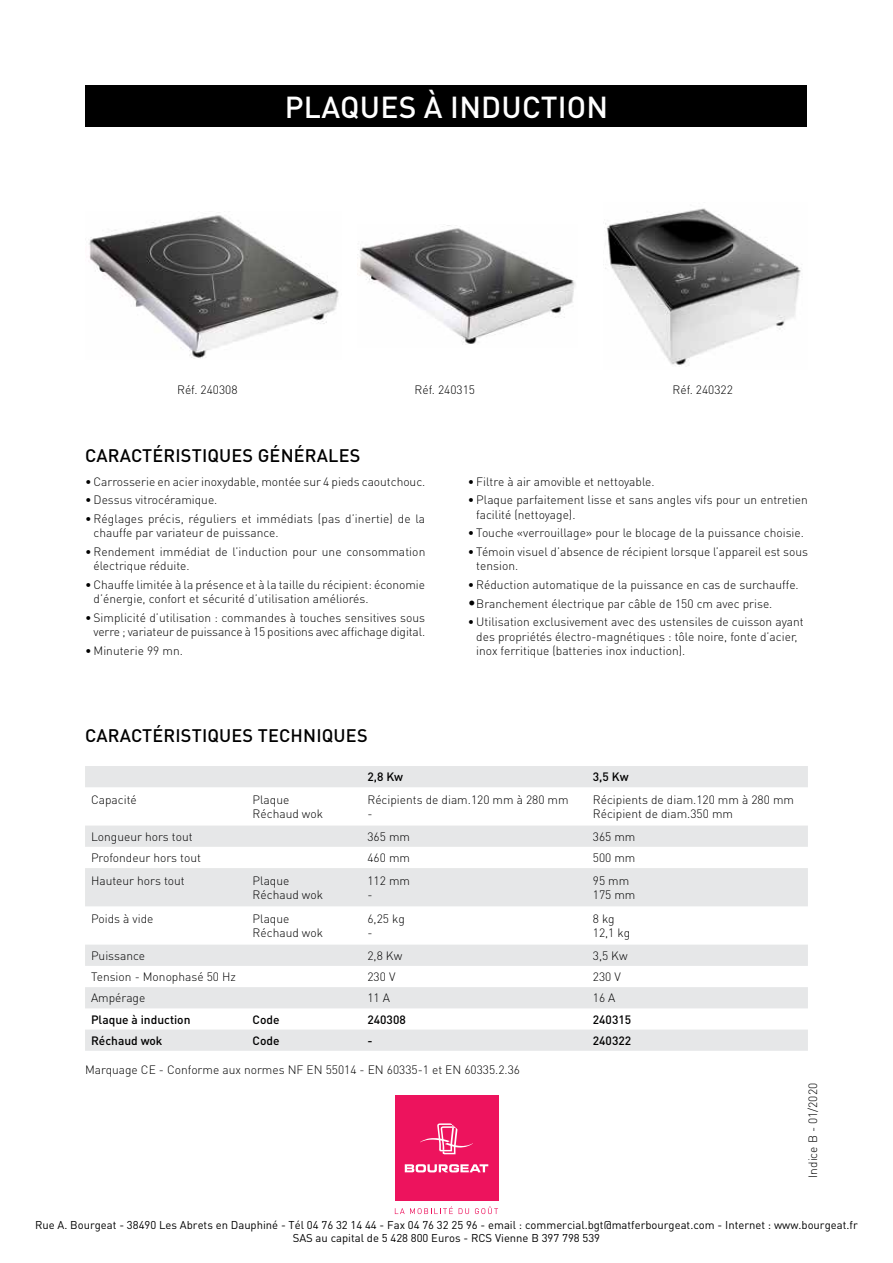
<style>
.page{position:relative;width:893px;height:1263px;background:#fff}
.page>*{position:absolute;margin:0;border:0;box-sizing:border-box;transform-origin:0 0}
.t1{font:500 30px "DIN Pro";letter-spacing:.01em;color:#fff}
.t2{font:500 18px "DIN Pro";letter-spacing:.01em;color:#000}
.t3{font:300 12px/14.4px "DIN Pro";color:#000}
.t4{font:500 12px "DIN Pro";color:#000}
.t5{font:11.25px/13.5px "DIN";color:#000;text-align:center}
.s1{font-size:15px}
</style>
<div class="page">
<div style="left:86px;top:86px;width:721px;height:41px;background:#000"></div>
<div style="left:395px;top:1095px;width:103px;height:106px;background:#ed135d"></div>
<svg style="left:405px;top:1164px;width:83px;height:8px"></svg>
<svg style="left:420px;top:1123px;width:53px;height:32px"></svg>
<svg style="left:395px;top:1206px;width:58px;height:8px"></svg>
<svg style="left:459px;top:1208px;width:10px;height:6px"></svg>
<svg style="left:475px;top:1206px;width:23px;height:8px"></svg>
<img style="left:89px;top:215px;width:250px;height:144px">
<img style="left:359px;top:225px;width:217px;height:120px">
<img style="left:605px;top:208px;width:196px;height:157px">
<svg style="left:85px;top:766px;width:723px;height:285px;fill:#ebeced"></svg>
<h1 class="t1" style="left:285px;top:86px;width:325px">PLAQUES À INDUCTION</h1>
<p class="t3" style="left:177px;top:382px;width:62px">Réf. 240308</p>
<p class="t3" style="left:415px;top:382px;width:62px">Réf. 240315</p>
<p class="t3" style="left:672px;top:382px;width:62px">Réf. 240322</p>
<h2 class="t2" style="left:85px;top:444px;width:277px">CARACTÉRISTIQUES GÉNÉRALES</h2>
<p class="t3" style="left:85px;top:473px;width:342px">• Carrosserie en acier inoxydable, montée sur 4 pieds caoutchouc.</p>
<p class="t3" style="left:85px;top:492px;width:134px">• Dessus vitrocéramique.</p>
<p class="t3" style="left:94px;top:511px;width:333px;text-indent:-9px">• Réglages précis, réguliers et immédiats (pas d’inertie) de la chauffe par variateur de puissance.</p>
<p class="t3" style="left:94px;top:544px;width:333px;text-indent:-9px">• Rendement immédiat de l’induction pour une consommation électrique réduite.</p>
<p class="t3" style="left:94px;top:577px;width:333px;text-indent:-9px">• Chauffe limitée à la présence et à la taille du récipient: économie d’énergie, confort et sécurité d’utilisation améliorés.</p>
<p class="t3" style="left:85px;top:610px;width:342px;text-align:right">• Simplicité d’utilisation : commandes à touches sensitives sous verre ; variateur de puissance à 15 positions avec affichage digital.</p>
<p class="t3" style="left:85px;top:643px;width:99px">• Minuterie 99 mn.</p>
<h2 class="t2" style="left:85px;top:723px;width:284px">CARACTÉRISTIQUES TECHNIQUES</h2>
<p class="t3" style="left:468px;top:473px;width:188px">• Filtre à air amovible et nettoyable.</p>
<p class="t3" style="left:476px;top:492px;width:333px;text-indent:-9px">• Plaque parfaitement lisse et sans angles vifs pour un entretien facilité (nettoyage).</p>
<p class="t3" style="left:468px;top:525px;width:338px">• Touche «verrouillage» pour le blocage de la puissance choisie.</p>
<p class="t3" style="left:476px;top:544px;width:333px;text-indent:-9px">• Témoin visuel d’absence de récipient lorsque l’appareil est sous tension.</p>
<p class="t3" style="left:468px;top:577px;width:332px">• Réduction automatique de la puissance en cas de surchauffe.</p>
<p class="t3" style="left:468px;top:596px;width:306px"><span class="s1">•</span>Branchement électrique par câble de 150 cm avec prise.</p>
<p class="t3" style="left:476px;top:614px;width:329px;text-indent:-9px">• Utilisation exclusivement avec des ustensiles de cuisson ayant des propriétés électro-magnétiques : tôle noire, fonte d’acier, inox ferritique (batteries inox induction).</p>
<p class="t4" style="left:367px;top:769px;width:37px">2,8 Kw</p>
<p class="t4" style="left:593px;top:769px;width:37px">3,5 Kw</p>
<p class="t3" style="left:367px;top:802px;width:44px;line-height:22.5px">-<br>365 mm</p>
<p class="t3" style="left:91px;top:792px;width:47px">Capacité</p>
<p class="t3" style="left:253px;top:792px;width:72px">Plaque<br>Réchaud wok</p>
<p class="t3" style="left:367px;top:792px;width:203px">Récipients de diam.120 mm à 280 mm</p>
<p class="t3" style="left:593px;top:792px;width:203px">Récipients de diam.120 mm à 280 mm<br>Récipient de diam.350 mm</p>
<p class="t3" style="left:91px;top:825px;width:111px;line-height:21.3px">Longueur hors tout<br>Profondeur hors tout</p>
<p class="t3" style="left:91px;top:872px;width:95px">Hauteur hors tout</p>
<p class="t3" style="left:253px;top:872px;width:72px">Plaque<br>Réchaud wok</p>
<p class="t3" style="left:91px;top:911px;width:64px">Poids à vide</p>
<p class="t3" style="left:253px;top:911px;width:72px">Plaque<br>Réchaud wok</p>
<p class="t3" style="left:91px;top:944px;width:146px;line-height:21.3px">Puissance<br>Tension - Monophasé 50 Hz<br>Ampérage</p>
<p class="t4" style="left:91px;top:1011px;width:101px">Plaque à induction</p>
<p class="t4" style="left:253px;top:1011px;width:29px">Code</p>
<p class="t4" style="left:91px;top:1032px;width:73px">Réchaud wok</p>
<p class="t4" style="left:253px;top:1032px;width:29px">Code</p>
<p class="t3" style="left:85px;top:1061px;width:436px">Marquage CE - Conforme aux normes NF EN 55014 - EN 60335-1 et EN 60335.2.36</p>
<p class="t3" style="left:593px;top:829px;width:44px">365 mm</p>
<p class="t3" style="left:367px;top:850px;width:44px">460 mm</p>
<p class="t3" style="left:593px;top:850px;width:44px">500 mm</p>
<p class="t3" style="left:367px;top:872px;width:44px">112 mm -</p>
<p class="t3" style="left:593px;top:872px;width:44px">95 mm<br>175 mm</p>
<p class="t3" style="left:367px;top:911px;width:39px">6,25 kg -</p>
<p class="t3" style="left:593px;top:911px;width:39px">8 kg<br>12,1 kg</p>
<p class="t3" style="left:367px;top:948px;width:36px">2,8 Kw</p>
<p class="t3" style="left:593px;top:948px;width:36px">3,5 Kw</p>
<p class="t3" style="left:367px;top:969px;width:29px">230 V</p>
<p class="t3" style="left:593px;top:969px;width:29px">230 V</p>
<p class="t3" style="left:367px;top:990px;width:24px">11 A</p>
<p class="t3" style="left:593px;top:990px;width:24px">16 A</p>
<p class="t4" style="left:367px;top:1011px;width:40px">240308</p>
<p class="t4" style="left:593px;top:1011px;width:40px">240315</p>
<p class="t4" style="left:367px;top:1032px;width:7px">-</p>
<p class="t4" style="left:593px;top:1032px;width:40px">240322</p>
<p class="t3" style="left:805px;top:1178px;width:96px;rotate:-90deg">Indice B - 01/2020</p>
<p class="t5" style="left:35px;top:1218px;width:824px">Rue A. Bourgeat - 38490 Les Abrets en Dauphiné - Tél 04 76 32 14 44 - Fax 04 76 32 25 96 - email : commercial.bgt@matferbourgeat.com - Internet : www.bourgeat.fr<br>SAS au capital de 5 428 800 Euros - RCS Vienne B 397 798 539</p>
</div>
